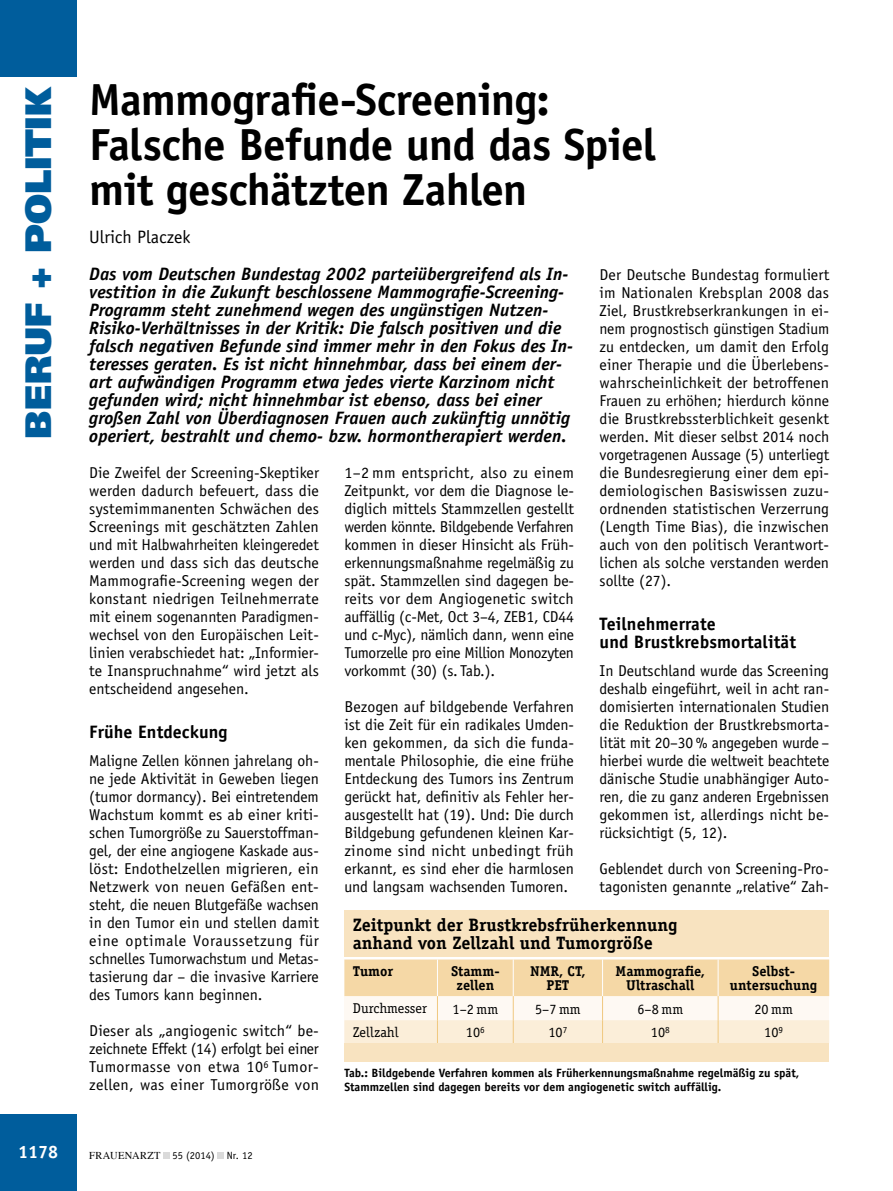
<style>
.page{position:relative;width:893px;height:1191px;background:#fff}
.page>*{position:absolute;margin:0;border:0;box-sizing:border-box;transform-origin:0 0}
.t1{font:700 45px/45px "Officina Sans Std";letter-spacing:-.015em;color:#000}
.t2{font:900 36.75px "Frutiger LT Std";letter-spacing:-.005em;color:#005d9c}
.t3{font:italic 700 18px/18px "Officina Sans Std";letter-spacing:.005em;color:#000}
.t4{font:700 18px/18px "Officina Serif Std";color:#000}
.t5{font:700 18px/18px "Officina Sans Std";letter-spacing:.005em;color:#000}
.t6{font:18px "Officina Sans Std";color:#000}
.t7{font:700 18px "Officina Sans Std";color:#fff}
.t8{font:15.75px/18px "Officina Sans Std";color:#000;text-align:justify}
.t9{font:700 14.25px/13.5px "Officina Serif Std";color:#000;text-align:center}
.t10{font:14.25px "Officina Serif Std";color:#000}
.t11{font:700 12px/13.5px "Officina Sans Std";color:#000}
.t12{font:10.5px "Officina Sans Std";letter-spacing:.005em;color:#000}
.s1{font-family:"Times"}
</style>
<div class="page">
<div style="left:0;top:1114px;width:77px;height:77px;background:#005d9c"></div>
<div style="left:0;top:0;width:77px;height:77px;background:#005d9c"></div>
<svg style="left:344px;top:959px;width:485px;height:84px"></svg>
<div style="left:344px;top:910px;width:485px;height:46px;background:#f8e3c0"></div>
<div style="left:344px;top:1043px;width:485px;height:18px;background:#f8e3c0"></div>
<svg style="left:163px;top:1152px;width:6px;height:6px"></svg>
<div style="left:217px;top:1152px;width:7px;height:6px;background:#dadada"></div>
<h2 class="t2" style="left:16px;top:438px;width:354px;rotate:-90deg">BERUF + POLITIK</h2>
<h1 class="t1" style="left:89px;top:76px;width:568px">Mammografie-Screening:<br>Falsche Befunde und das Spiel mit geschätzten Zahlen</h1>
<p class="t6" style="left:89px;top:226px;width:103px">Ulrich Placzek</p>
<p class="t3" style="left:89px;top:265px;width:485px">Das vom Deutschen Bundestag 2002 parteiübergreifend als In&shy;vestition in die Zukunft beschlossene Mammografie-Screening-Programm steht zunehmend wegen des ungünstigen Nutzen-Risiko-Verhältnisses in der Kritik: Die falsch positiven und die falsch negativen Befunde sind immer mehr in den Fokus des In&shy;teresses geraten. Es ist nicht hinnehmbar, dass bei einem der&shy;art aufwändigen Programm etwa jedes vierte Karzinom nicht gefunden wird; nicht hinnehmbar ist ebenso, dass bei einer großen Zahl von Überdiagnosen Frauen auch zukünftig unnötig operiert, bestrahlt und chemo- bzw. hormontherapiert werden.</p>
<p class="t8" style="left:89px;top:464px;width:231px">Die Zweifel der Screening-Skeptiker werden dadurch befeuert, dass die systemimmanenten Schwächen des Screenings mit geschätzten Zahlen und mit Halbwahrheiten kleingeredet werden und dass sich das deutsche Mammografie-Screening wegen der konstant niedrigen Teilnehmerrate mit einem sogenannten Paradigmen&shy;wechsel von den Europäischen Leit&shy;linien verabschiedet hat: „Informier&shy;te Inanspruchnahme“ wird jetzt als entscheidend angesehen.</p>
<p class="t5" style="left:89px;top:722px;width:140px">Frühe Entdeckung</p>
<p class="t8" style="left:89px;top:752px;width:231px">Maligne Zellen können jahrelang oh&shy;ne jede Aktivität in Geweben liegen (tumor dormancy). Bei eintretendem Wachstum kommt es ab einer kriti&shy;schen Tumorgröße zu Sauerstoffman&shy;gel, der eine angiogene Kaskade aus&shy;löst: Endothelzellen migrieren, ein Netzwerk von neuen Gefäßen ent&shy;steht, die neuen Blutgefäße wachsen in den Tumor ein und stellen damit eine optimale Voraussetzung für schnelles Tumorwachstum und Metas&shy;tasierung dar – die invasive Karriere des Tumors kann beginnen.</p>
<p class="t8" style="left:89px;top:1022px;width:231px">Dieser als „angiogenic switch“ be&shy;zeichnete Effekt (14) erfolgt bei einer Tumormasse von etwa 10<sup>6</sup> Tumor&shy;zellen, was einer Tumorgröße von</p>
<p class="t8" style="left:600px;top:266px;width:231px;text-align:left">Der Deutsche Bundestag formuliert im Nationalen Krebsplan 2008 das Ziel, Brustkrebserkrankungen in ei&shy;nem prognostisch günstigen Stadium zu entdecken, um damit den Erfolg einer Therapie und die Überlebens&shy;wahrscheinlichkeit der betroffenen Frauen zu erhöhen; hierdurch könne die Brustkrebssterblichkeit gesenkt werden. Mit dieser selbst 2014 noch vorgetragenen Aussage (5) unterliegt die Bundesregierung einer dem epi&shy;demiologischen Basiswissen zuzu&shy;ordnenden statistischen Verzerrung (Length Time Bias), die inzwischen auch von den politisch Verantwort&shy;lichen als solche verstanden werden sollte (27).</p>
<p class="t5" style="left:600px;top:614px;width:198px">Teilnehmerrate<br>und Brustkrebsmortalität</p>
<p class="t8" style="left:600px;top:662px;width:231px">In Deutschland wurde das Screening deshalb eingeführt, weil in acht ran&shy;domisierten internationalen Studien die Reduktion der Brustkrebsmorta&shy;lität mit 20–30 % angegeben wurde – hierbei wurde die weltweit beachtete dänische Studie unabhängiger Auto&shy;ren, die zu ganz anderen Ergebnissen gekommen ist, allerdings nicht be&shy;rücksichtigt (5, 12).</p>
<p class="t8" style="left:600px;top:860px;width:231px">Geblendet durch von Screening-Pro&shy;tagonisten genannte „relative“ Zah-</p>
<p class="t8" style="left:344px;top:464px;width:231px">1–2 mm entspricht, also zu einem Zeitpunkt, vor dem die Diagnose le&shy;diglich mittels Stammzellen gestellt werden könnte. Bildgebende Verfahren kommen in dieser Hinsicht als Früh&shy;erkennungsmaßnahme regelmäßig zu spät. Stammzellen sind dagegen be&shy;reits vor dem Angiogenetic switch auffällig (c-Met, Oct 3–4, ZEB1, CD44 und c-Myc), nämlich dann, wenn eine Tumorzelle pro eine Million Monozyten vorkommt (30) (s. Tab.).</p>
<p class="t8" style="left:344px;top:698px;width:231px">Bezogen auf bildgebende Verfahren ist die Zeit für ein radikales Umden&shy;ken gekommen, da sich die funda&shy;mentale Philosophie, die eine frühe Entdeckung des Tumors ins Zentrum gerückt hat, definitiv als Fehler her&shy;ausgestellt hat (19). Und: Die durch Bildgebung gefundenen kleinen Kar&shy;zinome sind nicht unbedingt früh erkannt, es sind eher die harmlosen und langsam wachsenden Tumoren.</p>
<p class="t4" style="left:353px;top:915px;width:326px">Zeitpunkt der Brustkrebsfrüherkennung anhand von Zellzahl und Tumorgröße</p>
<p class="t9" style="left:353px;top:964px;width:42px">Tumor</p>
<p class="t9" style="left:451px;top:964px;width:50px">Stamm&shy;zellen</p>
<p class="t9" style="left:530px;top:964px;width:57px">NMR, CT,<br>PET</p>
<p class="t9" style="left:616px;top:964px;width:91px">Mammografie,<br>Ultraschall</p>
<p class="t9" style="left:730px;top:964px;width:89px">Selbst&shy;untersuchung</p>
<p class="t10" style="left:353px;top:999px;width:76px">Durchmesser</p>
<p class="t10" style="left:453px;top:1000px;width:47px">1–2 mm</p>
<p class="t10" style="left:535px;top:1000px;width:47px">5–7 mm</p>
<p class="t10" style="left:637px;top:1000px;width:47px">6–8 mm</p>
<p class="t10" style="left:754px;top:1000px;width:40px">20 mm</p>
<p class="t10" style="left:353px;top:1023px;width:47px">Zellzahl</p>
<p class="t10" style="left:466px;top:1023px;width:20px">10<sup>6</sup></p>
<p class="t10" style="left:548px;top:1023px;width:20px">10<sup>7</sup></p>
<p class="t10" style="left:651px;top:1023px;width:20px">10<sup>8</sup></p>
<p class="t10" style="left:764px;top:1023px;width:20px">10<sup>9</sup></p>
<p class="t11" style="left:344px;top:1066px;width:456px">Tab.: Bildgebende Verfahren kommen als Früherkennungsmaßnahme regelmäßig zu spät,<br>Stammzellen sind dagegen bereits vor dem angiogenetic switch auffällig.</p>
<p class="t7" style="left:18px;top:1140px;width:42px">1178</p>
<p class="t12" style="left:89px;top:1149px;width:165px"><span class="s1">FRAUENARZT</span> 55 (2014) Nr. 12</p>
</div>
